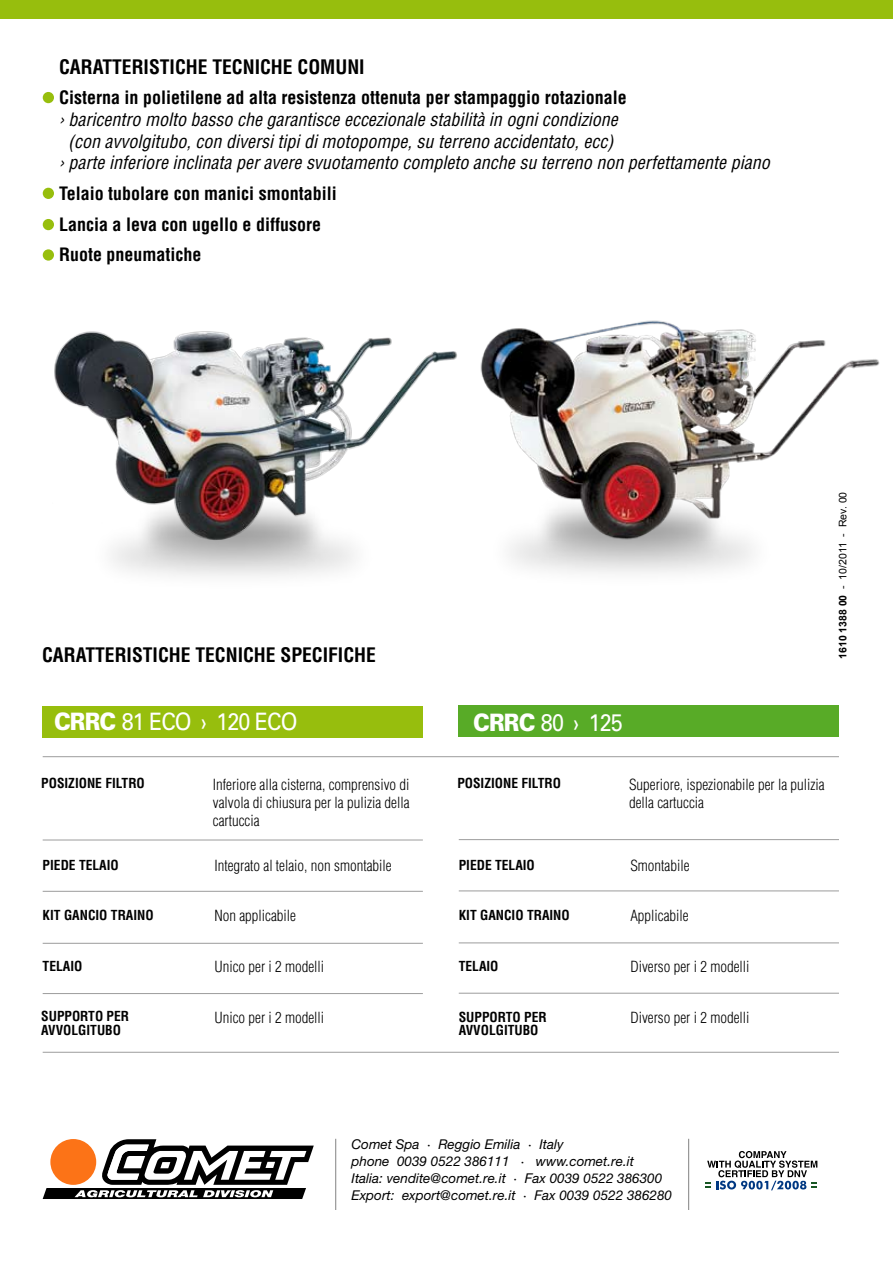
<style>
.page{position:relative;width:893px;height:1263px;background:#fff}
.page>*{position:absolute;margin:0;border:0;box-sizing:border-box;transform-origin:0 0}
.t1{font:24px "Univers";letter-spacing:-.04em;color:#fff;scale:.9 1}
.t2{font:700 condensed 19.5px "Helvetica";color:#000}
.t3{font:italic condensed 18px "Helvetica";color:#000}
.t4{font:700 condensed 18px/30.6px "Helvetica";color:#000}
.t5{font:300 condensed 15px/18px "Helvetica";color:#000;text-align:justify}
.t6{font:italic 13.5px/16.8px "Helvetica Neue";color:#000}
.t7{font:700 condensed 13.5px/13.5px "Helvetica";color:#000}
.t8{font:10.5px "Arial";color:#000}
.s1{font-weight:700}
.s2{font-weight:900}
</style>
<div class="page">
<img style="left:480px;top:320px;width:400px;height:228px">
<div style="left:0;top:0;width:893px;height:18px;background:#97be0d"></div>
<div style="left:43px;top:92px;width:11px;height:11px;background:#97be0d;border-radius:50%"></div>
<div style="left:43px;top:188px;width:11px;height:11px;background:#97be0d;border-radius:50%"></div>
<div style="left:43px;top:219px;width:11px;height:11px;background:#97be0d;border-radius:50%"></div>
<div style="left:43px;top:249px;width:11px;height:12px;background:#97be0d;border-radius:50%"></div>
<div style="left:42px;top:706px;width:381px;height:31px;background:#97be0d"></div>
<div style="left:458px;top:706px;width:381px;height:31px;background:#58ab27"></div>
<hr style="left:43px;top:840px;width:380px;height:1px;background:#000">
<hr style="left:43px;top:891px;width:380px;height:1px;background:#000">
<hr style="left:43px;top:943px;width:380px;height:1px;background:#000">
<hr style="left:43px;top:993px;width:380px;height:1px;background:#000">
<hr style="left:43px;top:1052px;width:796px;height:1px;background:#000">
<hr style="left:43px;top:756px;width:796px;height:1px;background:#000">
<hr style="left:459px;top:839px;width:380px;height:1px;background:#000">
<hr style="left:459px;top:890px;width:380px;height:1px;background:#000">
<hr style="left:459px;top:942px;width:380px;height:1px;background:#000">
<hr style="left:459px;top:993px;width:380px;height:1px;background:#000">
<svg style="left:43px;top:1139px;width:271px;height:60px"></svg>
<hr style="left:688px;top:1139px;width:1px;height:71px;background:#000">
<hr style="left:335px;top:1139px;width:1px;height:71px;background:#000">
<img style="left:54px;top:331px;width:403px;height:210px">
<svg style="left:706px;top:1151px;width:111px;height:39px"></svg>
<h2 class="t2" style="left:59px;top:55px;width:307px">CARATTERISTICHE TECNICHE COMUNI</h2>
<p class="t4" style="left:59px;top:82px;width:569px">Cisterna in polietilene ad alta resistenza ottenuta per stampaggio rotazionale</p>
<p class="t3" style="left:59px;top:108px;width:560px">› baricentro molto basso che garantisce eccezionale stabilità in ogni condizione</p>
<p class="t3" style="left:68px;top:130px;width:547px">(con avvolgitubo, con diversi tipi di motopompe, su terreno accidentato, ecc)</p>
<p class="t3" style="left:59px;top:151px;width:712px">› parte inferiore inclinata per avere svuotamento completo anche su terreno non perfettamente piano</p>
<p class="t4" style="left:59px;top:178px;width:279px">Telaio tubolare con manici smontabili<br>Lancia a leva con ugello e diffusore<br>Ruote pneumatiche</p>
<h2 class="t2" style="left:42px;top:643px;width:335px">CARATTERISTICHE TECNICHE SPECIFICHE</h2>
<p class="t8" style="left:837px;top:659px;width:169px;rotate:-90deg"><span class="s1">1610 1388 00</span> - 10/2011 - Rev. 00</p>
<h1 class="t1" style="left:54px;top:707px;width:272px"><span class="s2">CRRC</span> 81 ECO › 120 ECO</h1>
<h1 class="t1" style="left:473px;top:708px;width:168px"><span class="s2">CRRC</span> 80 › 125</h1>
<p class="t7" style="left:41px;top:776px;width:105px">POSIZIONE FILTRO</p>
<p class="t5" style="left:213px;top:775px;width:198px">Inferiore alla cisterna, comprensivo di valvola di chiusura per la pulizia della cartuccia</p>
<p class="t7" style="left:43px;top:858px;width:78px">PIEDE TELAIO</p>
<p class="t5" style="left:214px;top:857px;width:179px">Integrato al telaio, non smontabile</p>
<p class="t7" style="left:43px;top:908px;width:113px">KIT GANCIO TRAINO</p>
<p class="t5" style="left:214px;top:907px;width:83px">Non applicabile</p>
<p class="t7" style="left:43px;top:959px;width:41px">TELAIO</p>
<p class="t5" style="left:214px;top:958px;width:111px">Unico per i 2 modelli</p>
<p class="t5" style="left:214px;top:1009px;width:111px">Unico per i 2 modelli</p>
<p class="t7" style="left:41px;top:1009px;width:89px">SUPPORTO PER<br>AVVOLGITUBO</p>
<p class="t7" style="left:457px;top:776px;width:105px">POSIZIONE FILTRO</p>
<p class="t5" style="left:629px;top:775px;width:197px">Superiore, ispezionabile per la pulizia della cartuccia</p>
<p class="t7" style="left:459px;top:858px;width:78px">PIEDE TELAIO</p>
<p class="t5" style="left:630px;top:857px;width:61px">Smontabile</p>
<p class="t7" style="left:459px;top:908px;width:113px">KIT GANCIO TRAINO</p>
<p class="t5" style="left:630px;top:907px;width:60px">Applicabile</p>
<p class="t7" style="left:459px;top:959px;width:41px">TELAIO</p>
<p class="t5" style="left:630px;top:958px;width:121px">Diverso per i 2 modelli</p>
<p class="t7" style="left:459px;top:1010px;width:89px">SUPPORTO PER<br>AVVOLGITUBO</p>
<p class="t5" style="left:630px;top:1009px;width:121px">Diverso per i 2 modelli</p>
<p class="t6" style="left:352px;top:1135px;width:322px">Comet Spa · Reggio Emilia · Italy<br>phone 0039 0522 386111 · www.comet.re.it<br>Italia: vendite@comet.re.it · Fax 0039 0522 386300<br>Export: export@comet.re.it · Fax 0039 0522 386280</p>
</div>
